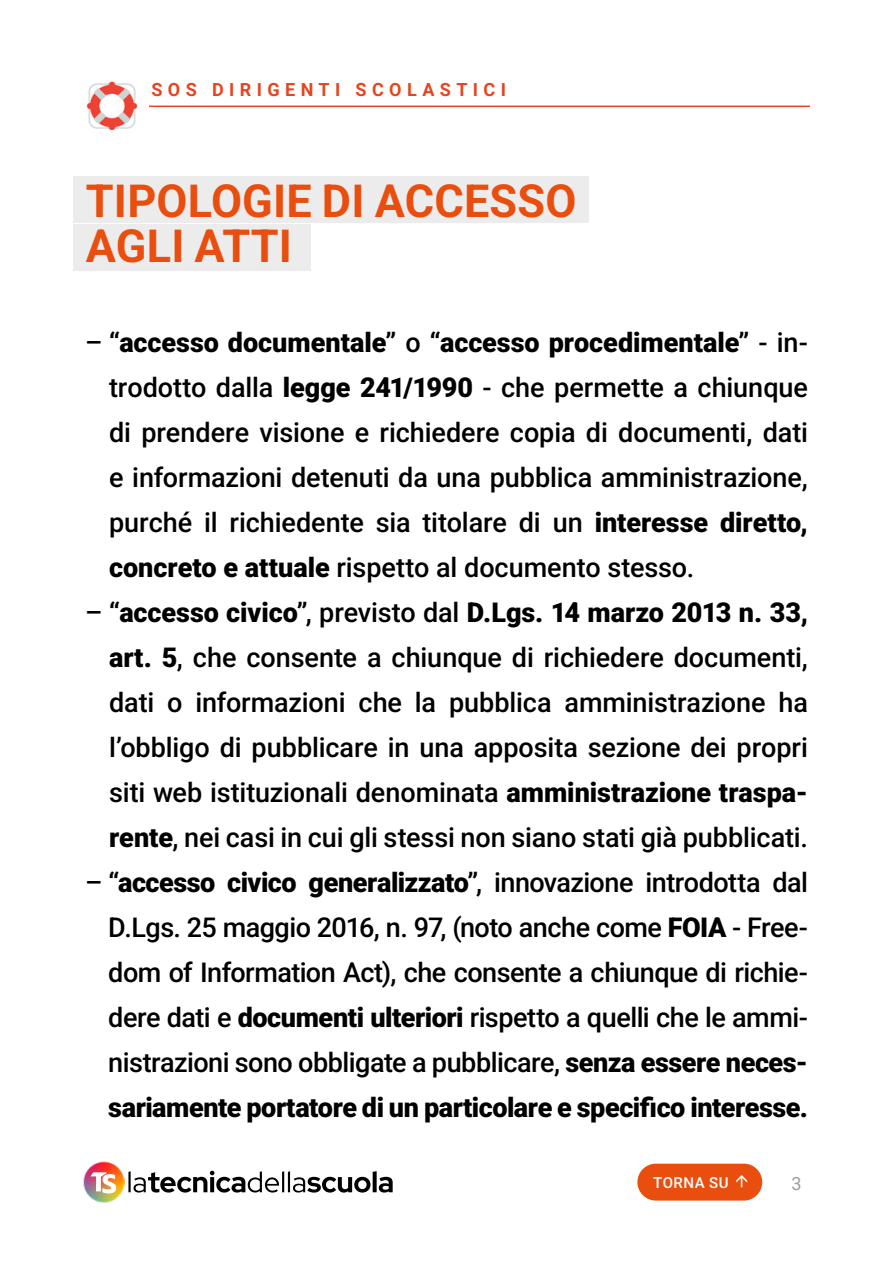
<style>
.page{position:relative;width:893px;height:1263px;background:#fff}
.page>*{position:absolute;margin:0;border:0;box-sizing:border-box;transform-origin:0 0}
.t1{font:700 45px/45px "Roboto";letter-spacing:.005em;color:#e94e0f}
.t2{font:500 27px/45px "Roboto";letter-spacing:-.005em;color:#000;text-align:justify}
.t3{font:700 18px "Roboto";letter-spacing:.3em;color:#e8431d}
.t4{font:18px "Roboto";color:#9d9d9c}
.t5{font:500 15px "Roboto";letter-spacing:.035em;color:#fff}
.s1{font-weight:700}
.s2{font-weight:900}
</style>
<div class="page">
<div style="left:73px;top:224px;width:237px;height:47px;background:#ececec"></div>
<div style="left:73px;top:177px;width:515px;height:46px;background:#ececec"></div>
<hr style="left:81px;top:106px;width:729px;height:1px;background:#e8431d">
<div style="left:82px;top:80px;width:66px;height:50px;background:#fff"></div>
<img style="left:86px;top:81px;width:52px;height:49px">
<img style="left:83px;top:1161px;width:41px;height:42px">
<svg style="left:91px;top:1172px;width:25px;height:21px"></svg>
<svg style="left:128px;top:1171px;width:265px;height:21px"></svg>
<div style="left:638px;top:1164px;width:123px;height:36px;background:#e94e0f;border-radius:18px"></div>
<div style="left:637px;top:1164px;width:125px;height:36px;border:2px solid #e94e0f;border-radius:18px"></div>
<div style="left:653px;top:1177px;width:83px;height:22px;background:#e94e0f"></div>
<p class="t3" style="left:151px;top:77px;width:356px">SOS DIRIGENTI SCOLASTICI</p>
<h1 class="t1" style="left:86px;top:176px;width:492px">TIPOLOGIE DI ACCESSO<br>AGLI ATTI</h1>
<p class="t2" style="left:109px;top:318px;width:700px;text-indent:-24px">– <span class="s1">“</span><span class="s2">accesso documentale</span><span class="s1">”</span> o <span class="s1">“</span><span class="s2">accesso procedimentale</span><span class="s1">”</span> - in&shy;trodotto dalla <span class="s2">legge 241/1990</span> - che permette a chiunque di prendere visione e richiedere copia di documenti, dati e informazioni detenuti da una pubblica amministrazione, purché il richiedente sia titolare di un <span class="s2">interesse diretto, concreto e attuale</span> rispetto al documento stesso.</p>
<p class="t2" style="left:109px;top:589px;width:700px;text-indent:-24px">– <span class="s1">“</span><span class="s2">accesso civico</span><span class="s1">”</span>, previsto dal <span class="s2">D.Lgs. 14 marzo 2013 n. 33, art. 5</span>, che consente a chiunque di richiedere documenti, dati o informazioni che la pubblica amministrazione ha l’obbligo di pubblicare in una apposita sezione dei propri siti web istituzionali denominata <span class="s2">amministrazione traspa&shy;rente</span>, nei casi in cui gli stessi non siano stati già pubblicati.</p>
<p class="t2" style="left:108px;top:859px;width:701px;text-indent:-23px">– <span class="s1">“</span><span class="s2">accesso civico generalizzato</span><span class="s1">”</span>, innovazione introdotta dal D.Lgs. 25 maggio 2016, n. 97, (noto anche come <span class="s2">FOIA</span> - Free&shy;dom of Information Act), che consente a chiunque di richie&shy;dere dati e <span class="s2">documenti ulteriori</span> rispetto a quelli che le ammi&shy;nistrazioni sono obbligate a pubblicare, <span class="s2">senza essere neces&shy;sariamente portatore di un particolare e specifico interesse.</span></p>
<p class="t5" style="left:653px;top:1172px;width:77px">TORNA SU</p>
<p class="t4" style="left:791px;top:1171px;width:12px">3</p>
</div>
